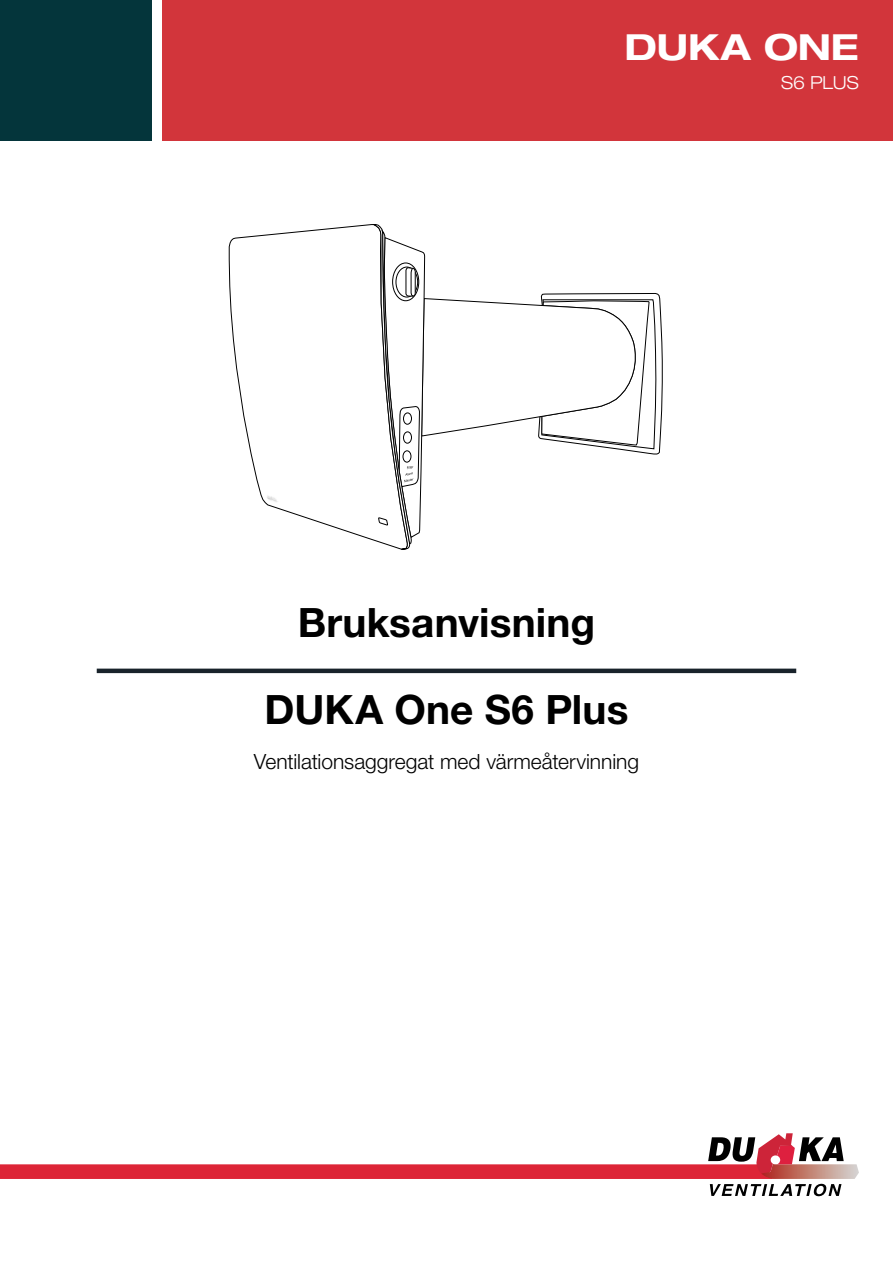
<style>
.page{position:relative;width:893px;height:1263px;background:#fff}
.page>*{position:absolute;margin:0;border:0;box-sizing:border-box;transform-origin:0 0}
.t1{font:700 40.5px "Helvetica Neue LT Pro";letter-spacing:.005em;color:#000}
.t2{font:700 expanded 36px "Helvetica Neue LT Pro";letter-spacing:-.005em;color:#fff}
.t3{font:300 21px "Helvetica Neue LT Pro";letter-spacing:-.005em;color:#000}
.t4{font:300 expanded 18px "Helvetica Neue LT Pro";letter-spacing:-.005em;color:#fff}
</style>
<div class="page">
<div style="left:162px;top:0;width:731px;height:140px;background:#d2353b"></div>
<svg style="left:0;top:1133px;width:859px;height:63px"></svg>
<svg style="left:229px;top:224px;width:143px;height:316px"></svg>
<svg style="left:372px;top:224px;width:291px;height:326px"></svg>
<img style="left:265px;top:493px;width:15px;height:14px">
<hr style="left:97px;top:669px;width:699px;height:4px;background:#19232b">
<div style="left:0;top:0;width:151px;height:140px;background:#04353b"></div>
<h2 class="t2" style="left:625px;top:25px;width:236px">DUKA ONE</h2>
<p class="t4" style="left:781px;top:72px;width:79px">S6 PLUS</p>
<h1 class="t1" style="left:298px;top:597px;width:299px">Bruksanvisning</h1>
<h1 class="t1" style="left:265px;top:684px;width:365px">DUKA One S6 Plus</h1>
<p class="t3" style="left:254px;top:749px;width:387px">Ventilationsaggregat med värmeåtervinning</p>
</div>
